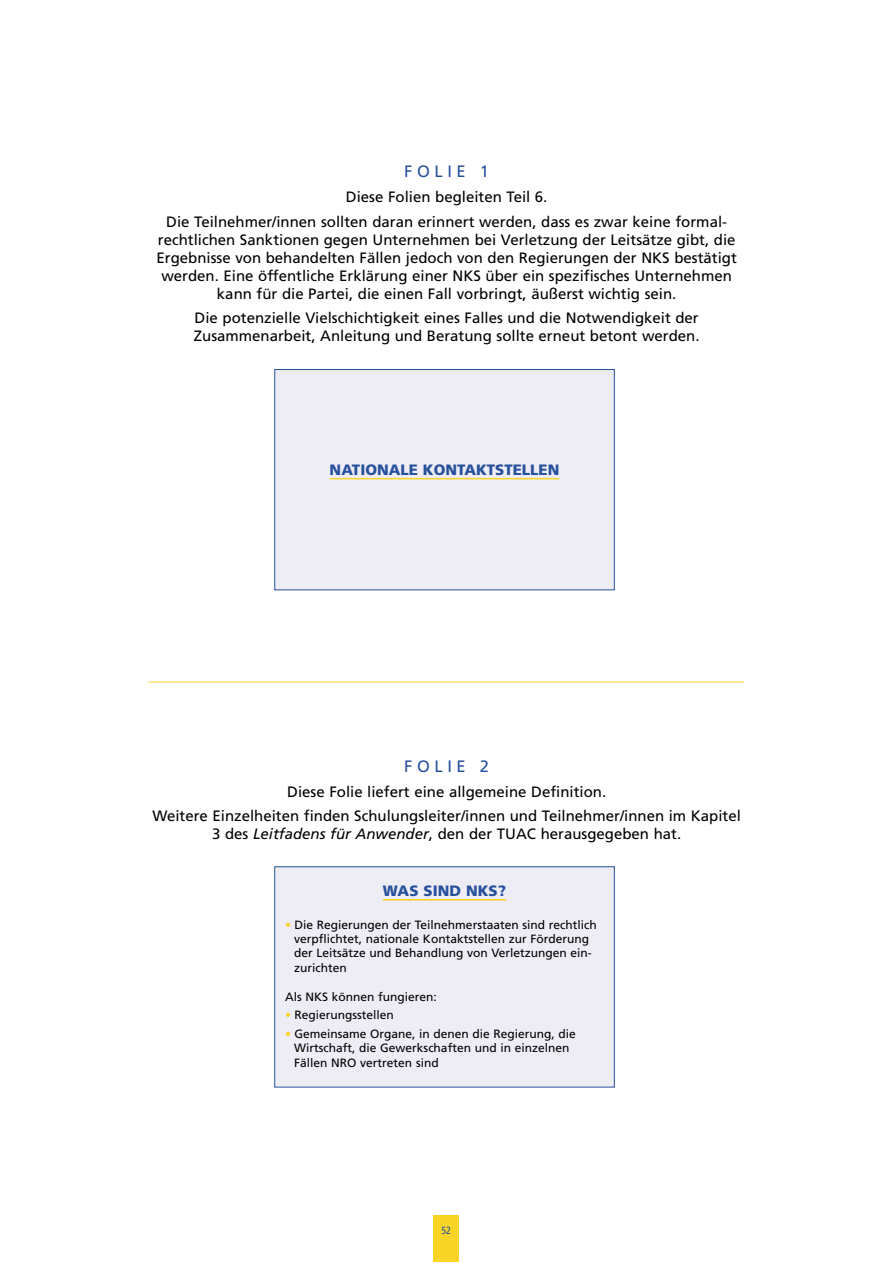
<style>
.page{position:relative;width:893px;height:1263px;background:#fff}
.page>*{position:absolute;margin:0;border:0;box-sizing:border-box;transform-origin:0 0}
.t1{font:16.5px "Frutiger";letter-spacing:.28em;color:#27519c}
.t2{font:15px/18px "Frutiger";color:#000;text-align:center}
.t3{font:900 15px "Frutiger";color:#27519c}
.t4{font:12px/14.4px "Frutiger";color:#000}
.t5{font:10.5px "Frutiger";color:#27519c;scale:.8 1}
.s1{font-style:italic}
.s2{color:#f7d426}
</style>
<div class="page">
<div style="left:275px;top:370px;width:339px;height:220px;background:#eeecf4"></div>
<hr style="left:329px;top:478px;width:230px;height:1px;background:#f7d426">
<div style="left:274px;top:369px;width:340px;height:221px;border:1px solid #27519c"></div>
<div style="left:275px;top:867px;width:339px;height:220px;background:#eeecf4"></div>
<hr style="left:383px;top:899px;width:123px;height:2px;background:#f7d426">
<div style="left:274px;top:866px;width:340px;height:222px;border:1px solid #27519c"></div>
<div style="left:433px;top:1215px;width:26px;height:46px;background:#f7d426"></div>
<hr style="left:148px;top:682px;width:596px;height:1px;background:#f7d426">
<p class="t1" style="left:404px;top:164px;width:86px">FOLIE 1</p>
<p class="t2" style="left:166px;top:187px;width:562px;line-height:24.5px">Diese Folien begleiten Teil 6.<br>Die Teilnehmer/innen sollten daran erinnert werden, dass es zwar keine formal-</p>
<p class="t2" style="left:156px;top:233px;width:582px">rechtlichen Sanktionen gegen Unternehmen bei Verletzung der Leitsätze gibt, die Ergebnisse von behandelten Fällen jedoch von den Regierungen der NKS bestätigt werden. Eine öffentliche Erklärung einer NKS über ein spezifisches Unternehmen kann für die Partei, die einen Fall vorbringt, äußerst wichtig sein.</p>
<p class="t2" style="left:194px;top:311px;width:507px;text-align:left">Die potenzielle Vielschichtigkeit eines Falles und die Notwendigkeit der<br>Zusammenarbeit, Anleitung und Beratung sollte erneut betont werden.</p>
<p class="t3" style="left:329px;top:463px;width:231px">NATIONALE KONTAKTSTELLEN</p>
<p class="t1" style="left:404px;top:759px;width:86px">FOLIE 2</p>
<p class="t2" style="left:152px;top:781px;width:590px;line-height:24.5px">Diese Folie liefert eine allgemeine Definition.<br>Weitere Einzelheiten finden Schulungsleiter/innen und Teilnehmer/innen im Kapitel</p>
<p class="t2" style="left:212px;top:827px;width:470px">3 des <span class="s1">Leitfadens für Anwender</span>, den der TUAC herausgegeben hat.</p>
<p class="t3" style="left:383px;top:884px;width:125px">WAS SIND NKS?</p>
<p class="t4" style="left:294px;top:919px;width:304px;text-indent:-9px"><span class="s2">•</span> Die Regierungen der Teilnehmerstaaten sind rechtlich verpflichtet, nationale Kontaktstellen zur Förderung der Leitsätze und Behandlung von Verletzungen ein&shy;zurichten</p>
<p class="t4" style="left:285px;top:991px;width:153px">Als NKS können fungieren:</p>
<p class="t4" style="left:285px;top:1010px;width:110px"><span class="s2">•</span> Regierungsstellen</p>
<p class="t4" style="left:294px;top:1028px;width:283px;text-indent:-9px"><span class="s2">•</span> Gemeinsame Organe, in denen die Regierung, die<br>Wirtschaft, die Gewerkschaften und in einzelnen<br>Fällen NRO vertreten sind</p>
<p class="t5" style="left:441px;top:1226px;width:13px">52</p>
</div>
